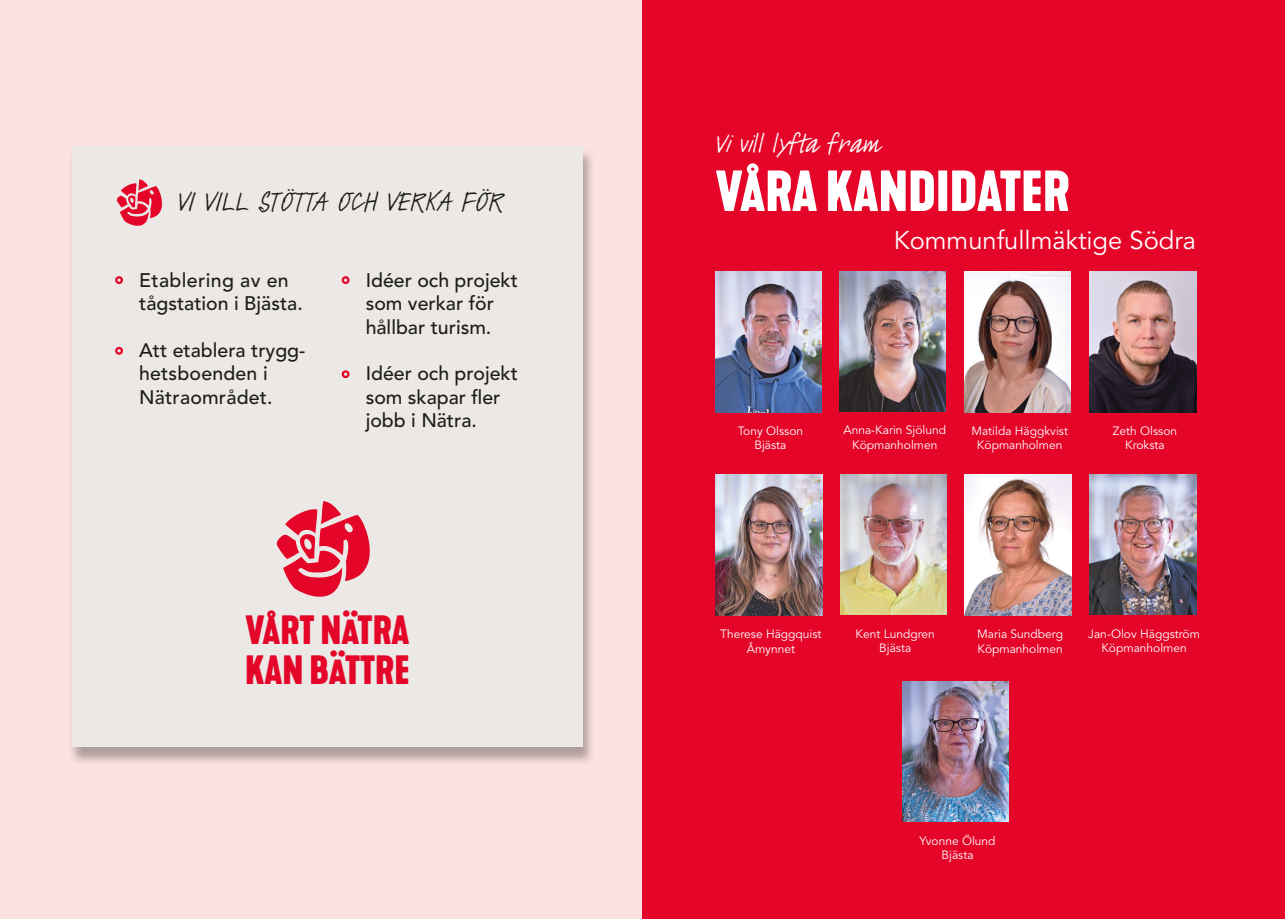
<style>
.page{position:relative;width:1285px;height:919px;background:#fff}
.page>*{position:absolute;margin:0;border:0;box-sizing:border-box;transform-origin:0 0}
.t1{font:700 54px "Kapra Neue Custom";color:#fff}
.t2{font:700 38.1px/39.5px "Kapra Neue Custom";color:#e40528}
.t3{font:28.5px "GFY Clarice";letter-spacing:.015em;color:#1d1d1b}
.t4{font:27px "GFY Clarice";color:#fff}
.t5{font:25.5px "Avenir LT Std";color:#fff}
.t6{font:500 19.5px/23.4px "Avenir LT Std";color:#1d1d1b}
.t7{font:12px/14.4px "Avenir LT Std";color:#fff;text-align:center}
</style>
<div class="page">
<div style="left:0;top:0;width:659px;height:918px;background:#fce2e0"></div>
<div style="left:642px;top:0;width:642px;height:918px;background:#e40528"></div>
<img style="left:715px;top:271px;width:106px;height:141px">
<img style="left:839px;top:271px;width:106px;height:140px">
<img style="left:964px;top:271px;width:106px;height:141px">
<img style="left:1089px;top:271px;width:106px;height:141px">
<img style="left:715px;top:475px;width:106px;height:140px">
<img style="left:840px;top:474px;width:106px;height:140px">
<img style="left:964px;top:475px;width:107px;height:140px">
<img style="left:902px;top:681px;width:106px;height:140px">
<div style="left:68px;top:148px;width:528px;height:617px;background:#1d1d1b;opacity:.35"></div>
<div style="left:72px;top:146px;width:511px;height:600px;background:#ebe8e6"></div>
<svg style="left:116px;top:179px;width:46px;height:47px"></svg>
<div style="left:115px;top:276px;width:8px;height:8px;border:2px solid #e40528;border-radius:50%"></div>
<div style="left:115px;top:347px;width:8px;height:8px;border:2px solid #e40528;border-radius:50%"></div>
<div style="left:341px;top:276px;width:8px;height:8px;border:2px solid #e40528;border-radius:50%"></div>
<div style="left:341px;top:370px;width:8px;height:8px;border:2px solid #e40528;border-radius:50%"></div>
<svg style="left:276px;top:501px;width:94px;height:96px"></svg>
<img style="left:1089px;top:474px;width:106px;height:140px">
<h3 class="t3" style="left:177px;top:184px;width:327px">VI VILL STÖTTA OCH VERKA FÖR</h3>
<h3 class="t6" style="left:139px;top:269px;width:165px">Etablering av en tågstation i Bjästa.</h3>
<h3 class="t6" style="left:139px;top:339px;width:168px">Att etablera trygg&shy;hetsboenden i<br>Nätraområdet.</h3>
<h3 class="t6" style="left:365px;top:269px;width:154px">Idéer och projekt som verkar för hållbar turism.</h3>
<h3 class="t6" style="left:365px;top:362px;width:154px">Idéer och projekt som skapar fler jobb i Nätra.</h3>
<h2 class="t2" style="left:245px;top:611px;width:166px">VÅRT NÄTRA<br>KAN BÄTTRE</h2>
<h3 class="t4" style="left:715px;top:127px;width:165px">Vi vill lyfta fram</h3>
<h1 class="t1" style="left:715px;top:156px;width:356px">VÅRA KANDIDATER</h1>
<h3 class="t5" style="left:893px;top:225px;width:304px">Kommunfullmäktige Södra</h3>
<p class="t7" style="left:737px;top:424px;width:67px">Tony Olsson<br>Bjästa</p>
<p class="t7" style="left:843px;top:423px;width:104px">Anna-Karin Sjölund<br>Köpmanholmen</p>
<p class="t7" style="left:971px;top:424px;width:98px">Matilda Häggkvist<br>Köpmanholmen</p>
<p class="t7" style="left:1112px;top:424px;width:66px">Zeth Olsson<br>Kroksta</p>
<p class="t7" style="left:720px;top:627px;width:103px">Therese Häggquist<br>Åmynnet</p>
<p class="t7" style="left:855px;top:626px;width:81px">Kent Lundgren<br>Bjästa</p>
<p class="t7" style="left:977px;top:627px;width:87px;text-align:left">Maria Sundberg<br>Köpmanholmen</p>
<p class="t7" style="left:1088px;top:626px;width:113px">Jan-Olov Häggström<br>Köpmanholmen</p>
<p class="t7" style="left:919px;top:833px;width:78px">Yvonne Ölund<br>Bjästa</p>
</div>
